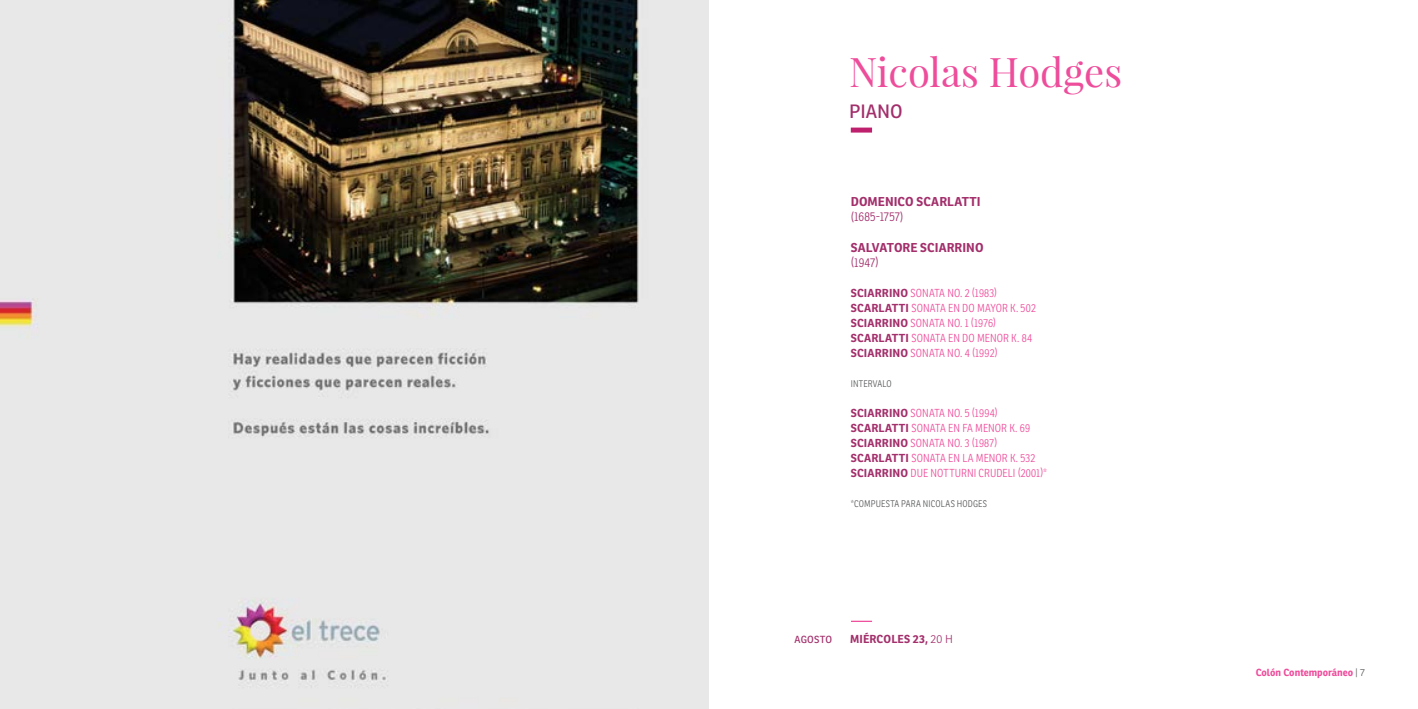
<style>
.page{position:relative;width:1418px;height:709px;background:#fff}
.page>*{position:absolute;margin:0;border:0;box-sizing:border-box;transform-origin:0 0}
.t1{font:40px "Playfair Display";color:#ee4d9b}
.t2{font:18.75px "Ronnia";letter-spacing:-.005em;color:#a32f6b}
.t3{font:700 12.5px "Ronnia";letter-spacing:.005em;color:#a32f6b}
.t4{font:300 12.5px "Ronnia Cond";letter-spacing:.01em;color:#a32f6b}
.t5{font:300 11.25px/15px "Ronnia Cond";letter-spacing:.01em;color:#ee4d9b}
.t6{font:700 11.25px "Ronnia";letter-spacing:.01em;color:#a32f6b}
.t7{font:700 10px "Ronnia";color:#ee4d9b}
.t8{font:10px "Ronnia";letter-spacing:.02em;color:#a32f6b}
.t9{font:300 9.38px "Ronnia Cond";letter-spacing:.015em;color:#58595b}
.s1{font-family:"Ronnia";font-weight:700;color:#a32f6b}
.s2{font-weight:300}
.s3{font-weight:300;color:#58595b}
</style>
<div class="page">
<hr style="left:851px;top:620px;width:21px;height:2px;background:#ee4d9b">
<div style="left:850px;top:128px;width:22px;height:5px;background:#bf206e"></div>
<img style="left:0;top:0;width:709px;height:709px">
<h1 class="t1" style="left:849px;top:47px;width:275px">Nicolas Hodges</h1>
<h2 class="t2" style="left:849px;top:99px;width:55px">PIANO</h2>
<p class="t3" style="left:850px;top:194px;width:131px">DOMENICO SCARLATTI</p>
<p class="t4" style="left:850px;top:210px;width:54px">(1685-1757)</p>
<p class="t3" style="left:850px;top:239px;width:134px">SALVATORE SCIARRINO</p>
<p class="t4" style="left:850px;top:255px;width:30px">(1947)</p>
<p class="t5" style="left:850px;top:285px;width:186px"><span class="s1">SCIARRINO</span> SONATA NO. 2 (1983)<br><span class="s1">SCARLATTI</span> SONATA EN DO MAYOR K. 502<br><span class="s1">SCIARRINO</span> SONATA NO. 1 (1976)<br><span class="s1">SCARLATTI</span> SONATA EN DO MENOR K. 84<br><span class="s1">SCIARRINO</span> SONATA NO. 4 (1992)</p>
<p class="t9" style="left:850px;top:377px;width:43px">INTERVALO</p>
<p class="t5" style="left:850px;top:405px;width:198px"><span class="s1">SCIARRINO</span> SONATA NO. 5 (1994)<br><span class="s1">SCARLATTI</span> SONATA EN FA MENOR K. 69<br><span class="s1">SCIARRINO</span> SONATA NO. 3 (1987)<br><span class="s1">SCARLATTI</span> SONATA EN LA MENOR K. 532<br><span class="s1">SCIARRINO</span> DUE NOTTURNI CRUDELI (2001)*</p>
<p class="t9" style="left:850px;top:497px;width:138px">*COMPUESTA PARA NICOLAS HODGES</p>
<p class="t8" style="left:794px;top:633px;width:39px">AGOSTO</p>
<p class="t6" style="left:850px;top:631px;width:104px">MIÉRCOLES 23, <span class="s2">20 H</span></p>
<p class="t7" style="left:1255px;top:665px;width:111px">Colón Contemporáneo <span class="s3">| 7</span></p>
</div>
